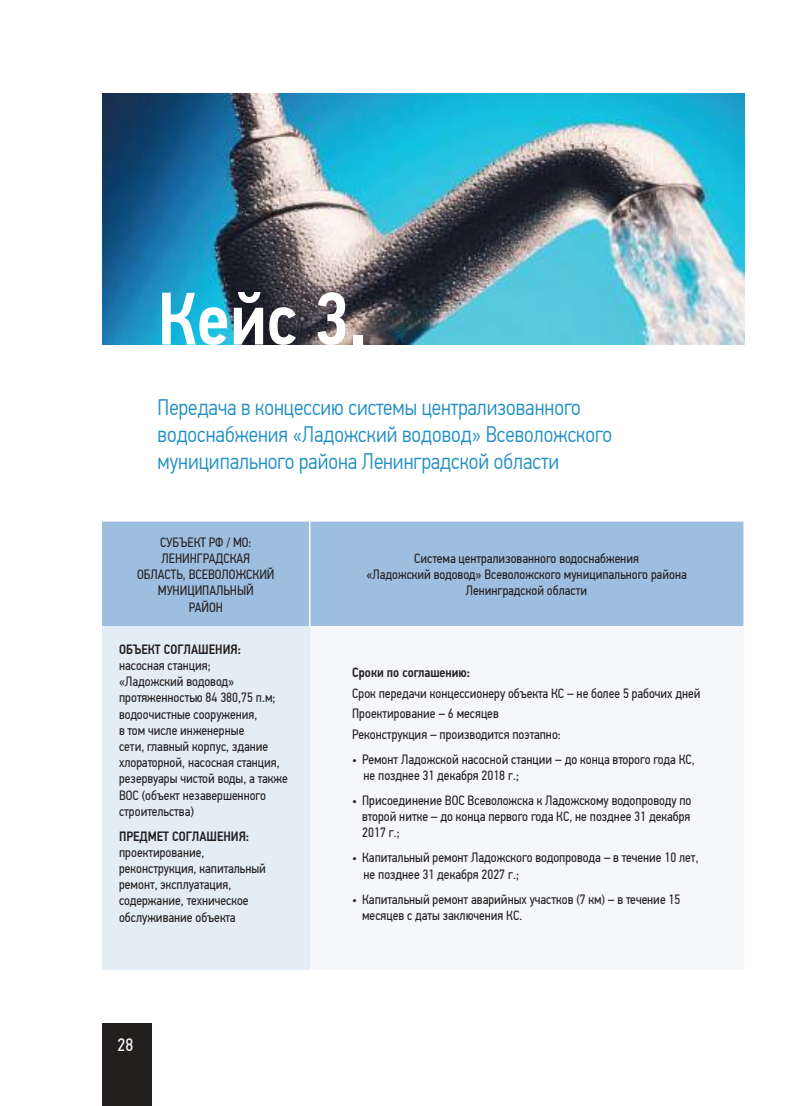
<style>
.page{position:relative;width:808px;height:1106px;background:#fff}
.page>*{position:absolute;margin:0;border:0;box-sizing:border-box;transform-origin:0 0}
.t1{font:500 74.55px "PF Din Text Cond Pro";color:#fff}
.t2{font:300 22.5px/27px "PF Din Text Cond Pro";color:#218fc3}
.t3{font:18px "PF Din Text Cond Pro";color:#fff}
.t4{font:13.5px/16.2px "PF Din Text Cond Pro";color:#241f1f}
.t5{font:500 13.5px "PF Din Text Cond Pro";color:#241f1f}
.s1{font-size:12px}
</style>
<div class="page">
<div style="left:102px;top:1023px;width:50px;height:83px;background:#241f1f"></div>
<img style="left:102px;top:94px;width:642px;height:250px">
<div style="left:102px;top:521px;width:641px;height:105px;background:#9dbedf"></div>
<div style="left:102px;top:626px;width:208px;height:343px;background:#e4ecf6"></div>
<div style="left:310px;top:626px;width:433px;height:343px;background:#f5f7fb"></div>
<hr style="left:309px;top:521px;width:1px;height:105px;background:#fff">
<h1 class="t1" style="left:158px;top:274px;width:211px">Кейс 3.</h1>
<h2 class="t2" style="left:158px;top:393px;width:456px">Передача в концессию системы централизованного водоснабжения «Ладожский водовод» Всеволожского муниципального района Ленинградской области</h2>
<p class="t4" style="left:137px;top:534px;width:139px;text-align:center">СУБЪЕКТ РФ / МО:<br>ЛЕНИНГРАДСКАЯ<br>ОБЛАСТЬ, ВСЕВОЛОЖСКИЙ<br>МУНИЦИПАЛЬНЫЙ<br>РАЙОН</p>
<p class="t5" style="left:119px;top:641px;width:123px">ОБЪЕКТ СОГЛАШЕНИЯ:</p>
<p class="t4" style="left:119px;top:657px;width:170px">насосная станция;<br>«Ладожский водовод» протяженностью 84 380,75 п.м; водоочистные сооружения,<br>в том числе инженерные<br>сети, главный корпус, здание хлораторной, насосная станция, резервуары чистой воды, а также<br>ВОС (объект незавершенного строительства)</p>
<p class="t5" style="left:119px;top:827px;width:132px">ПРЕДМЕТ СОГЛАШЕНИЯ:</p>
<p class="t4" style="left:119px;top:844px;width:148px">проектирование, реконструкция, капитальный ремонт, эксплуатация, содержание, техническое обслуживание объекта</p>
<h3 class="t3" style="left:118px;top:1034px;width:17px">28</h3>
<p class="t4" style="left:366px;top:550px;width:322px;text-align:center">Система централизованного водоснабжения<br>«Ладожский водовод» Всеволожского муниципального района<br>Ленинградской области</p>
<p class="t5" style="left:352px;top:664px;width:119px">Сроки по соглашению:</p>
<p class="t4" style="left:352px;top:683px;width:350px;line-height:20.4px">Срок передачи концессионеру объекта КС – не более 5 рабочих дней<br>Проектирование – 6 месяцев<br>Реконструкция – производится поэтапно:</p>
<p class="t4" style="left:364px;top:751px;width:333px;text-indent:-11px"><span class="s1">•</span> Ремонт Ладожской насосной станции – до конца второго года КС, не позднее 31 декабря 2018 г.;</p>
<p class="t4" style="left:362px;top:792px;width:331px;text-align:justify;text-indent:-10px"><span class="s1">•</span> Присоединение ВОС Всеволожска к Ладожскому водопроводу по второй нитке – до конца первого года КС, не позднее 31 декабря 2017 г.;</p>
<p class="t4" style="left:364px;top:849px;width:337px;text-indent:-11px"><span class="s1">•</span> Капитальный ремонт Ладожского водопровода – в течение 10 лет, не позднее 31 декабря 2027 г.;</p>
<p class="t4" style="left:362px;top:891px;width:320px;text-indent:-10px"><span class="s1">•</span> Капитальный ремонт аварийных участков (7 км) – в течение 15 месяцев с даты заключения КС.</p>
</div>
